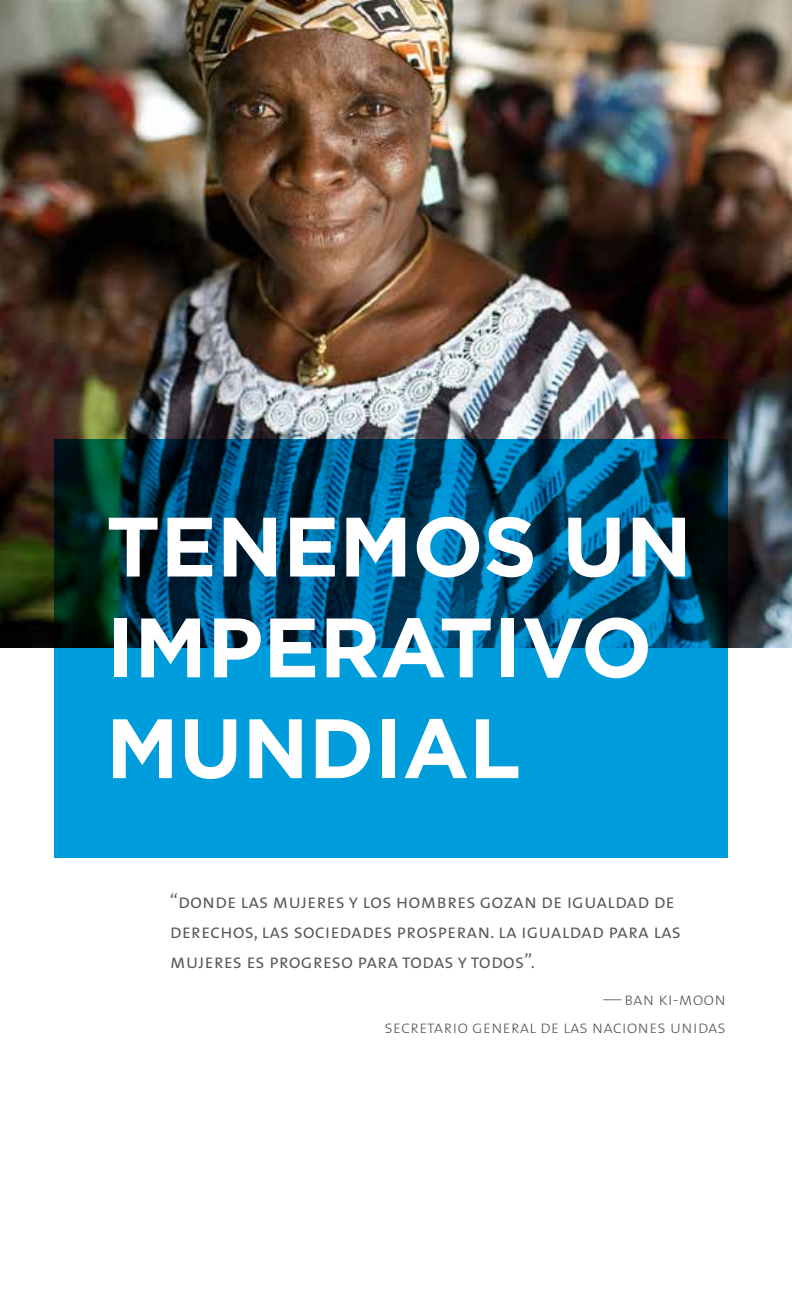
<style>
.page{position:relative;width:792px;height:1296px;background:#fff}
.page>*{position:absolute;margin:0;border:0;box-sizing:border-box;transform-origin:0 0}
.t1{font:700 84px/100.8px "Gotham";color:#fff}
.t2{font:20px/30px "The Sans Semi Light Caps";color:#58595b}
.t3{font:18px/28px "The Sans Extra Light Caps";color:#58595b;text-align:right}
</style>
<div class="page">
<img style="left:0;top:0;width:792px;height:648px">
<svg style="left:54px;top:439px;width:674px;height:419px;background:#0072a1"></svg>
<h1 class="t1" style="left:106px;top:494px;width:588px">TENEMOS UN<br>IMPERATIVO<br>MUNDIAL</h1>
<p class="t2" style="left:170px;top:885px;width:513px">“donde las mujeres y los hombres gozan de igualdad de derechos, las sociedades prosperan. la igualdad para las mujeres es progreso para todas y todos”.</p>
<p class="t3" style="left:384px;top:984px;width:343px">— ban ki-moon<br>secretario general de las naciones unidas</p>
</div>
